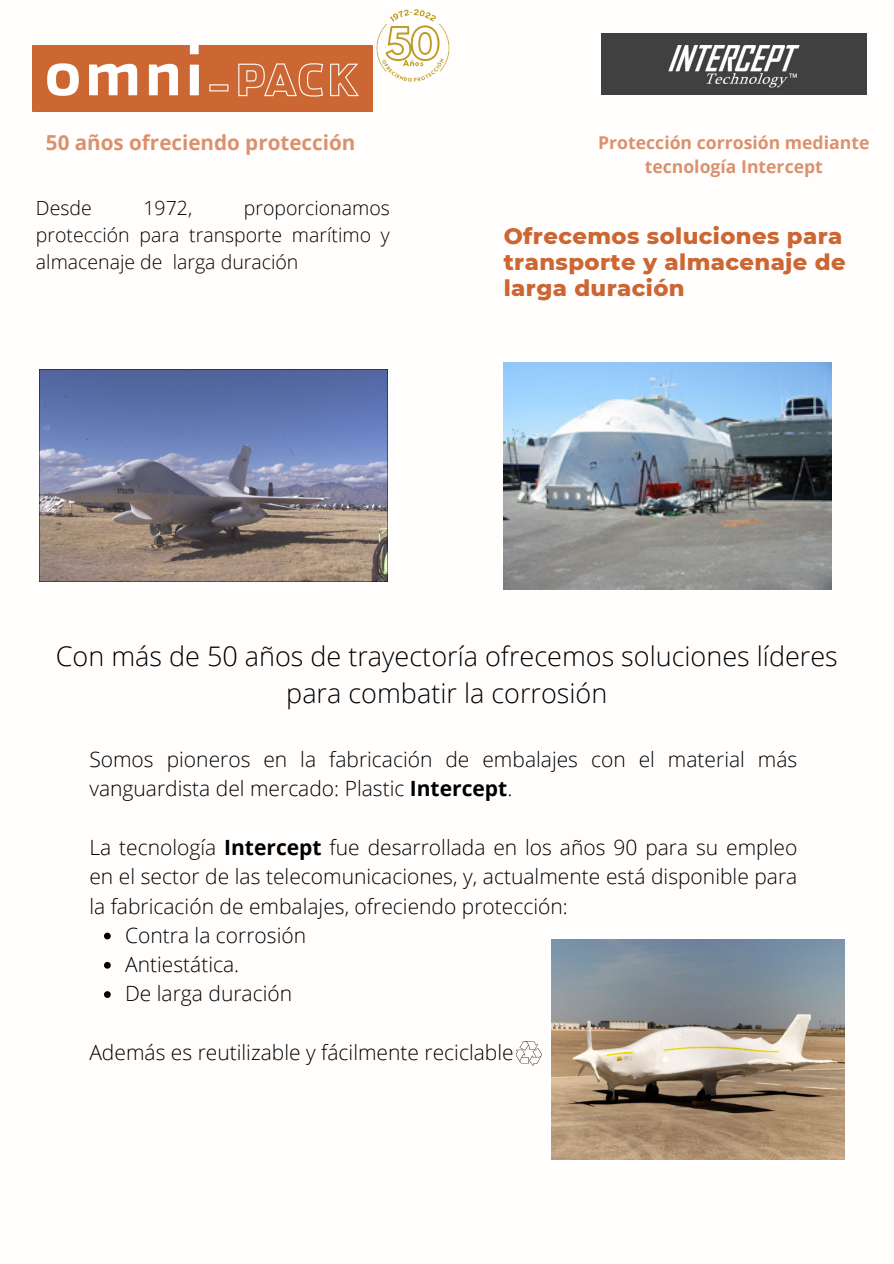
<style>
.page{position:relative;width:894px;height:1264px;background:#fff}
.page>*{position:absolute;margin:0;border:0;box-sizing:border-box;transform-origin:0 0}
.t1{font:300 27px/37.2px "Open Sans";color:#000;text-align:center}
.t2{font:800 22.65px/25.8px "Montserrat";letter-spacing:.02em;color:#c63}
.t3{font:300 21px/29.2px "Open Sans";color:#000}
.t4{font:700 20.55px "Open Sans";color:#db916d}
.t5{font:300 19.5px/27px "Open Sans";color:#000;text-align:justify}
.t6{font:700 17.55px/23.7px "Open Sans";color:#db916d;text-align:center}
.s1{font-weight:700}
</style>
<div class="page">
<img style="left:372px;top:9px;width:78px;height:75px">
<img style="left:33px;top:46px;width:339px;height:65px">
<img style="left:601px;top:34px;width:264px;height:60px">
<img style="left:503px;top:363px;width:328px;height:226px">
<img style="left:39px;top:370px;width:348px;height:211px">
<svg style="left:515px;top:1041px;width:26px;height:24px"></svg>
<img style="left:551px;top:939px;width:293px;height:220px">
<svg style="left:104px;top:932px;width:7px;height:7px"></svg>
<svg style="left:104px;top:961px;width:7px;height:7px"></svg>
<svg style="left:104px;top:991px;width:7px;height:6px"></svg>
<p class="t4" style="left:46px;top:128px;width:311px">50 años ofreciendo protección</p>
<h1 class="t5" style="left:36px;top:194px;width:57px">Desde</h1>
<h1 class="t5" style="left:143px;top:194px;width:50px">1972,</h1>
<h1 class="t5" style="left:36px;top:194px;width:355px;text-indent:208px">proporcionamos protección para transporte marítimo y almacenaje de larga duración</h1>
<h4 class="t6" style="left:598px;top:131px;width:273px">Protección corrosión mediante tecnología Intercept</h4>
<h2 class="t2" style="left:503px;top:223px;width:343px">Ofrecemos soluciones para transporte y almacenaje de larga duración</h2>
<h3 class="t1" style="left:56px;top:637px;width:783px">Con más de 50 años de trayectoría ofrecemos soluciones líderes para combatir la corrosión</h3>
<h3 class="t3" style="left:89px;top:744px;width:709px">Somos pioneros en la fabricación de embalajes con el material más vanguardista del mercado: Plastic <span class="s1">Intercept</span>.</h3>
<p class="t3" style="left:89px;top:832px;width:709px;text-align:justify">La tecnología <span class="s1">Intercept</span> fue desarrollada en los años 90 para su empleo en el sector de las telecomunicaciones, y, actualmente está disponible para la fabricación de embalajes, ofreciendo protección:</p>
<p class="t3" style="left:125px;top:920px;width:182px">Contra la corrosión</p>
<p class="t3" style="left:125px;top:949px;width:116px">Antiestática.</p>
<h3 class="t3" style="left:125px;top:978px;width:168px">De larga duración</h3>
<p class="t3" style="left:89px;top:1037px;width:425px">Además es reutilizable y fácilmente reciclable</p>
</div>
